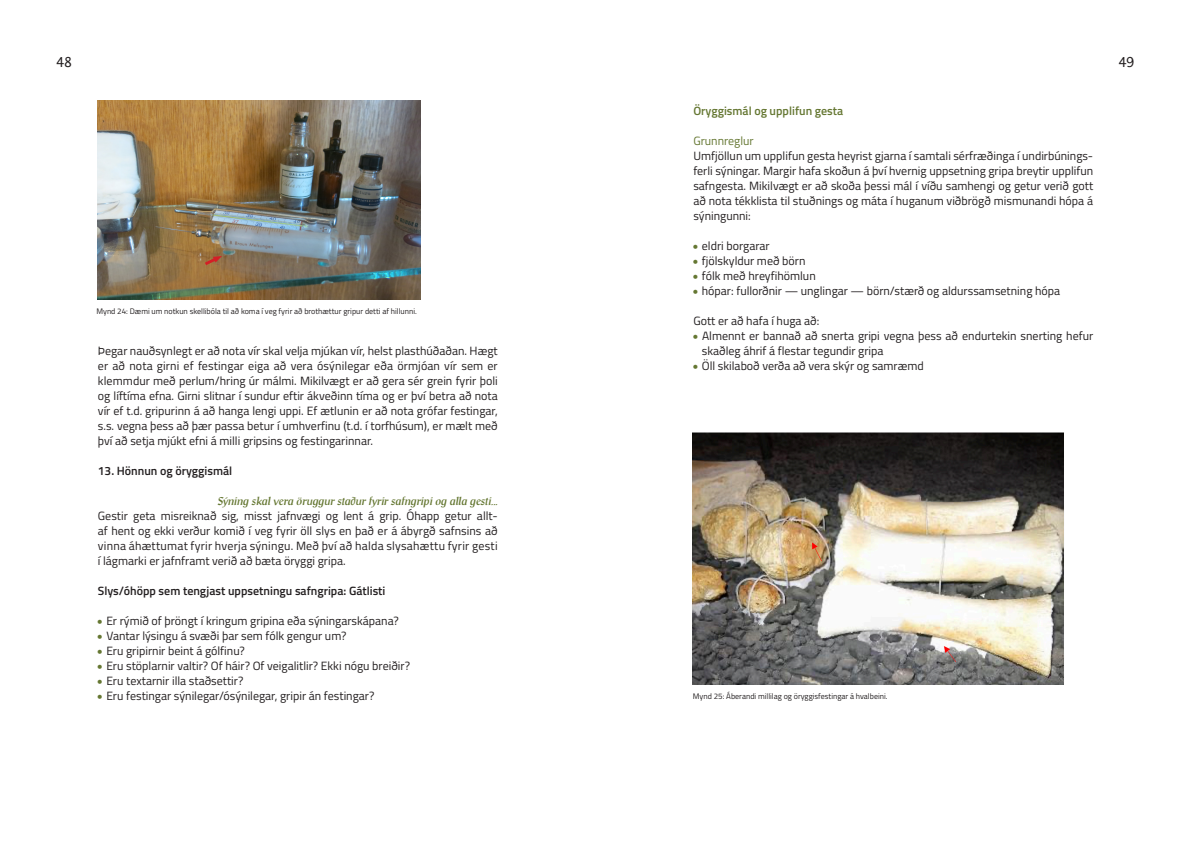
<style>
.page{position:relative;width:1191px;height:842px;background:#fff}
.page>*{position:absolute;margin:0;border:0;box-sizing:border-box;transform-origin:0 0}
.t1{font:13px "Monaco";color:#231f20}
.t2{font:12px/15px "Titillium";color:#231f20;text-align:justify}
.t3{font:600 12px "Titillium";color:#231f20}
.t4{font:italic 600 12px "Scriptuale Pro";color:#657732}
.t5{font:600 12px "Titillium";color:#657732}
.t6{font:12px "Titillium";color:#657732}
.t7{font:8px "Titillium";color:#231f20}
</style>
<div class="page">
<img style="left:692px;top:432px;width:372px;height:253px">
<img style="left:97px;top:100px;width:323px;height:200px">
<svg style="left:202px;top:255px;width:20px;height:13px"></svg>
<p class="t1" style="left:56px;top:52px;width:17px">48</p>
<p class="t1" style="left:1118px;top:52px;width:17px">49</p>
<p class="t7" style="left:96px;top:305px;width:322px">Mynd 24: Dæmi um notkun skellibóla til að koma í veg fyrir að brothættur gripur detti af hillunni.</p>
<p class="t2" style="left:98px;top:343px;width:401px">Þegar nauðsynlegt er að nota vír skal velja mjúkan vír, helst plasthúðaðan. Hægt er að nota girni ef festingar eiga að vera ósýnilegar eða örmjóan vír sem er klemmdur með perlum/hring úr málmi. Mikilvægt er að gera sér grein fyrir þoli og líftíma efna. Girni slitnar í sundur eftir ákveðinn tíma og er því betra að nota vír ef t.d. gripurinn á að hanga lengi uppi. Ef ætlunin er að nota grófar festingar, s.s. vegna þess að þær passa betur í umhverfinu (t.d. í torfhúsum), er mælt með því að setja mjúkt efni á milli gripsins og festingarinnar.</p>
<p class="t3" style="left:98px;top:462px;width:136px">13. Hönnun og öryggismál</p>
<p class="t4" style="left:218px;top:495px;width:281px">Sýning skal vera öruggur staður fyrir safngripi og alla gesti...</p>
<p class="t2" style="left:98px;top:508px;width:401px">Gestir geta misreiknað sig, misst jafnvægi og lent á grip. Óhapp getur allt&shy;af hent og ekki verður komið í veg fyrir öll slys en það er á ábyrgð safnsins að vinna áhættumat fyrir hverja sýningu. Með því að halda slysahættu fyrir gesti í lágmarki er jafnframt verið að bæta öryggi gripa.</p>
<p class="t3" style="left:98px;top:582px;width:289px">Slys/óhöpp sem tengjast uppsetningu safngripa: Gátlisti</p>
<p class="t2" style="left:98px;top:613px;width:302px"><sup>■</sup> Er rýmið of þröngt í kringum gripina eða sýningarskápana?</p>
<p class="t2" style="left:98px;top:628px;width:250px"><sup>■</sup> Vantar lýsingu á svæði þar sem fólk gengur um?</p>
<p class="t2" style="left:98px;top:643px;width:148px"><sup>■</sup> Eru gripirnir beint á gólfinu?</p>
<p class="t2" style="left:98px;top:658px;width:314px"><sup>■</sup> Eru stöplarnir valtir? Of háir? Of veigalitlir? Ekki nógu breiðir?</p>
<p class="t2" style="left:98px;top:673px;width:147px"><sup>■</sup> Eru textarnir illa staðsettir?</p>
<p class="t2" style="left:98px;top:688px;width:278px"><sup>■</sup> Eru festingar sýnilegar/ósýnilegar, gripir án festingar?</p>
<p class="t5" style="left:693px;top:102px;width:151px">Öryggismál og upplifun gesta</p>
<p class="t6" style="left:693px;top:132px;width:62px">Grunnreglur</p>
<p class="t2" style="left:693px;top:148px;width:401px">Umfjöllun um upplifun gesta heyrist gjarna í samtali sérfræðinga í undirbúnings&shy;ferli sýningar. Margir hafa skoðun á því hvernig uppsetning gripa breytir upplifun safngesta. Mikilvægt er að skoða þessi mál í víðu samhengi og getur verið gott að nota tékklista til stuðnings og máta í huganum viðbrögð mismunandi hópa á sýningunni:</p>
<p class="t2" style="left:693px;top:238px;width:78px"><sup>■</sup> eldri borgarar</p>
<p class="t2" style="left:693px;top:253px;width:114px"><sup>■</sup> fjölskyldur með börn</p>
<p class="t2" style="left:693px;top:268px;width:124px"><sup>■</sup> fólk með hreyfihömlun</p>
<p class="t2" style="left:693px;top:283px;width:368px"><sup>■</sup> hópar: fullorðnir — unglingar — börn/stærð og aldurssamsetning hópa</p>
<p class="t2" style="left:693px;top:313px;width:127px">Gott er að hafa í huga að:</p>
<p class="t2" style="left:702px;top:328px;width:393px;text-indent:-8px"><sup>■</sup> Almennt er bannað að snerta gripi vegna þess að endurtekin snerting hefur skaðleg áhrif á flestar tegundir gripa</p>
<p class="t2" style="left:693px;top:358px;width:232px"><sup>■</sup> Öll skilaboð verða að vera skýr og samræmd</p>
<p class="t7" style="left:693px;top:690px;width:196px">Mynd 25: Áberandi millilag og öryggisfestingar á hvalbeini.</p>
</div>
